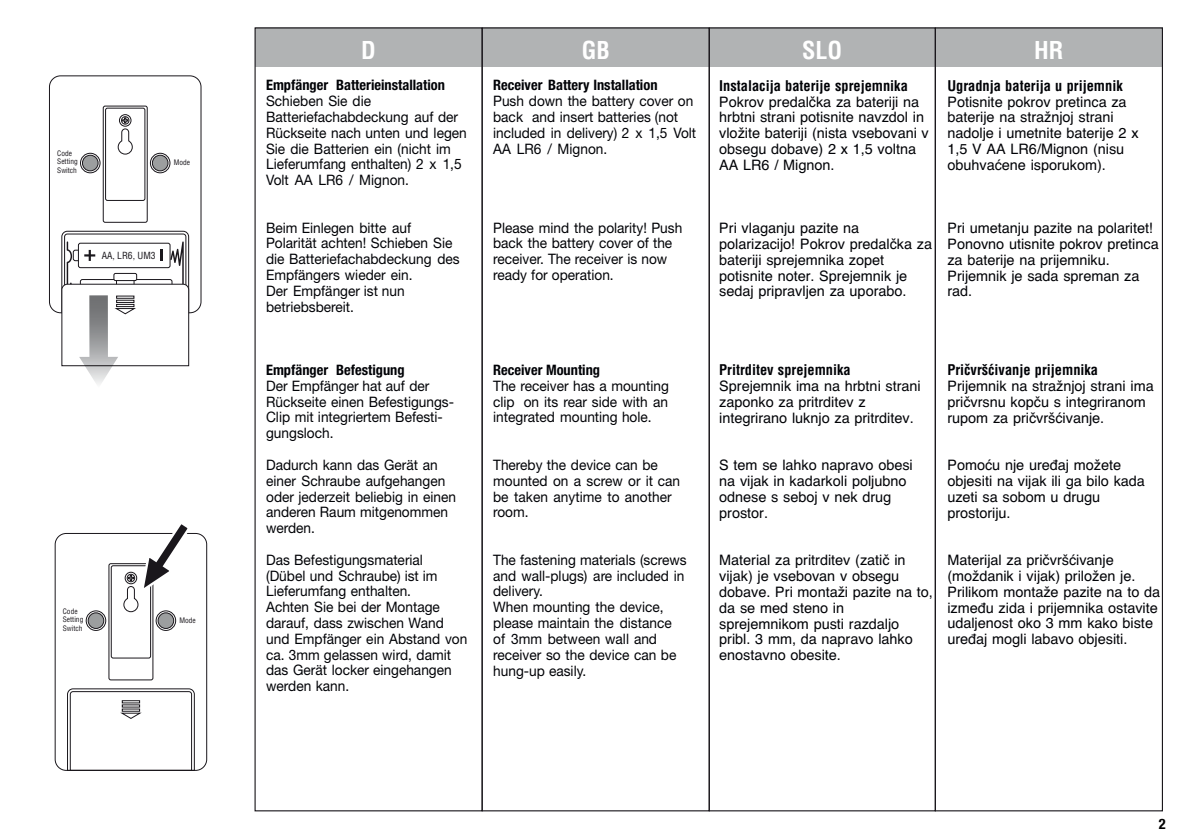
<style>
.page{position:relative;width:1191px;height:840px;background:#fff}
.page>*{position:absolute;margin:0;border:0;box-sizing:border-box;transform-origin:0 0}
.t1{font:700 condensed 24px "Helvetica";color:#fff}
.t2{font:14.4px/15.8px "Helvetica Neue";color:#000206;scale:.95 1}
.t3{font:14.4px/15.8px "Helvetica LTCE";color:#000206}
.t4{font:700 condensed 14.4px "Helvetica LTCE";color:#000206}
.t5{font:700 condensed 14.4px "Helvetica Neue";color:#000206}
.t6{font:700 condensed 14.4px "Helvetica Neue";color:#000}
.t7{font:condensed 9.6px "Helvetica";color:#1a171c}
.t8{font:condensed 7.4px/8.8px "Helvetica";color:#1a171c}
</style>
<div class="page">
<div style="left:255px;top:28px;width:907px;height:39px;background:#b1b3b4"></div>
<div style="left:934px;top:27px;width:229px;height:784px;border:1px solid #1a171c"></div>
<div style="left:49px;top:75px;width:152px;height:238px;border:1px solid #1a171c;border-radius:11px"></div>
<div style="left:103px;top:106px;width:44px;height:116px;border:1px solid #1a171c;border-radius:2px"></div>
<div style="left:105px;top:108px;width:40px;height:93px;border:1px solid #1a171c;border-radius:2px"></div>
<div style="left:119px;top:114px;width:12px;height:12px;border:1px solid #1a171c;border-radius:50%"></div>
<div style="left:121px;top:116px;width:8px;height:8px;border:1px solid #1a171c;border-radius:50%"></div>
<svg style="left:118px;top:117px;width:15px;height:38px"></svg>
<div style="left:80px;top:153px;width:20px;height:20px;border:1px solid #1a171c;border-radius:50%"></div>
<div style="left:82px;top:155px;width:16px;height:16px;background:#9c9e9f;border-radius:50%"></div>
<div style="left:82px;top:155px;width:16px;height:16px;border:1px solid #1a171c;border-radius:50%"></div>
<div style="left:150px;top:153px;width:20px;height:20px;border:1px solid #1a171c;border-radius:50%"></div>
<div style="left:152px;top:155px;width:16px;height:16px;background:#9c9e9f;border-radius:50%"></div>
<div style="left:152px;top:155px;width:16px;height:16px;border:1px solid #1a171c;border-radius:50%"></div>
<svg style="left:61px;top:230px;width:129px;height:154px"></svg>
<div style="left:55px;top:532px;width:152px;height:238px;border:1px solid #1a171c;border-radius:11px"></div>
<div style="left:109px;top:563px;width:44px;height:116px;border:1px solid #1a171c;border-radius:2px"></div>
<div style="left:111px;top:565px;width:40px;height:93px;border:1px solid #1a171c;border-radius:2px"></div>
<div style="left:86px;top:610px;width:20px;height:20px;border:1px solid #1a171c;border-radius:50%"></div>
<div style="left:88px;top:612px;width:16px;height:16px;background:#9c9e9f;border-radius:50%"></div>
<div style="left:88px;top:612px;width:16px;height:16px;border:1px solid #1a171c;border-radius:50%"></div>
<div style="left:156px;top:610px;width:20px;height:20px;border:1px solid #1a171c;border-radius:50%"></div>
<div style="left:158px;top:612px;width:16px;height:16px;background:#9c9e9f;border-radius:50%"></div>
<div style="left:158px;top:612px;width:16px;height:16px;border:1px solid #1a171c;border-radius:50%"></div>
<svg style="left:67px;top:688px;width:128px;height:82px"></svg>
<svg style="left:123px;top:524px;width:70px;height:88px"></svg>
<p class="t8" style="left:57px;top:148px;width:22px">Code<br>Setting<br>Switch</p>
<p class="t8" style="left:174px;top:158px;width:18px">Mode</p>
<p class="t7" style="left:102px;top:249px;width:55px">AA, LR6, UM3</p>
<p class="t8" style="left:63px;top:606px;width:22px">Code<br>Setting<br>Switch</p>
<p class="t8" style="left:179px;top:616px;width:18px">Mode</p>
<h1 class="t1" style="left:361px;top:35px;width:16px">D</h1>
<h1 class="t1" style="left:581px;top:35px;width:30px">GB</h1>
<h1 class="t1" style="left:802px;top:35px;width:42px">SLO</h1>
<h1 class="t1" style="left:1034px;top:35px;width:31px">HR</h1>
<p class="t5" style="left:266px;top:76px;width:180px">Empfänger Batterieinstallation</p>
<p class="t2" style="left:266px;top:93px;width:213px">Schieben Sie die<br>Batteriefachabdeckung auf der<br>Rückseite nach unten und legen<br>Sie die Batterien ein (nicht im<br>Lieferumfang enthalten) 2 x 1,5<br>Volt AA LR6 / Mignon.</p>
<p class="t2" style="left:266px;top:219px;width:205px">Beim Einlegen bitte auf<br>Polarität achten! Schieben Sie die Batteriefachabdeckung des<br>Empfängers wieder ein.<br>Der Empfänger ist nun betriebsbereit.</p>
<p class="t5" style="left:493px;top:76px;width:166px">Receiver Battery Installation</p>
<p class="t2" style="left:493px;top:93px;width:215px">Push down the battery cover on back and insert batteries (not included in delivery) 2 x 1,5 Volt<br>AA LR6 / Mignon.</p>
<p class="t4" style="left:947px;top:76px;width:177px">Ugradnja baterija u prijemnik</p>
<p class="t3" style="left:947px;top:94px;width:193px">Potisnite pokrov pretinca za baterije na stražnjoj strani nadolje i umetnite baterije 2 x<br>1,5 V AA LR6/Mignon (nisu obuhvaćene isporukom).</p>
<p class="t4" style="left:719px;top:76px;width:190px">Instalacija baterije sprejemnika</p>
<p class="t3" style="left:719px;top:94px;width:211px">Pokrov predalčka za bateriji na hrbtni strani potisnite navzdol in vložite bateriji (nista vsebovani v obsegu dobave) 2 x 1,5 voltna<br>AA LR6 / Mignon.</p>
<p class="t2" style="left:493px;top:219px;width:201px">Please mind the polarity! Push back the battery cover of the receiver. The receiver is now ready for operation.</p>
<p class="t3" style="left:947px;top:220px;width:213px">Pri umetanju pazite na polaritet!<br>Ponovno utisnite pokrov pretinca za baterije na prijemniku.<br>Prijemnik je sada spreman za rad.</p>
<p class="t3" style="left:719px;top:220px;width:214px">Pri vlaganju pazite na polarizacijo! Pokrov predalčka za bateriji sprejemnika zopet potisnite noter. Sprejemnik je sedaj pripravljen za uporabo.</p>
<p class="t5" style="left:266px;top:361px;width:140px">Empfänger Befestigung</p>
<p class="t2" style="left:266px;top:377px;width:199px">Der Empfänger hat auf der<br>Rückseite einen Befestigungs-<br>Clip mit integriertem Befesti&shy;gungsloch.</p>
<p class="t2" style="left:266px;top:456px;width:202px">Dadurch kann das Gerät an einer Schraube aufgehangen oder jederzeit beliebig in einen anderen Raum mitgenommen werden.</p>
<p class="t2" style="left:266px;top:551px;width:213px">Das Befestigungsmaterial<br>(Dübel und Schraube) ist im<br>Lieferumfang enthalten.<br>Achten Sie bei der Montage darauf, dass zwischen Wand und Empfänger ein Abstand von ca. 3mm gelassen wird, damit das Gerät locker eingehangen werden kann.</p>
<p class="t5" style="left:493px;top:361px;width:108px">Receiver Mounting</p>
<p class="t2" style="left:493px;top:377px;width:186px;text-align:justify">The receiver has a mounting clip on its rear side with an integrated mounting hole.</p>
<p class="t2" style="left:493px;top:456px;width:198px">Thereby the device can be mounted on a screw or it can be taken anytime to another room.</p>
<p class="t2" style="left:493px;top:551px;width:205px">The fastening materials (screws and wall-plugs) are included in delivery.<br>When mounting the device, please maintain the distance of 3mm between wall and receiver so the device can be hung-up easily.</p>
<p class="t4" style="left:719px;top:361px;width:133px">Pritrditev sprejemnika</p>
<p class="t3" style="left:719px;top:378px;width:203px">Sprejemnik ima na hrbtni strani zaponko za pritrditev z integrirano luknjo za pritrditev.</p>
<p class="t3" style="left:719px;top:457px;width:195px">S tem se lahko napravo obesi na vijak in kadarkoli poljubno odnese s seboj v nek drug prostor.</p>
<p class="t3" style="left:719px;top:552px;width:215px">Material za pritrditev (zatič in vijak) je vsebovan v obsegu dobave. Pri montaži pazite na to, da se med steno in sprejemnikom pusti razdaljo pribl. 3 mm, da napravo lahko enostavno obesite.</p>
<p class="t4" style="left:947px;top:361px;width:152px">Pričvršćivanje prijemnika</p>
<p class="t3" style="left:947px;top:378px;width:208px">Prijemnik na stražnjoj strani ima pričvrsnu kopču s integriranom rupom za pričvršćivanje.</p>
<p class="t3" style="left:947px;top:457px;width:199px">Pomoću nje uređaj možete objesiti na vijak ili ga bilo kada uzeti sa sobom u drugu prostoriju.</p>
<p class="t3" style="left:947px;top:552px;width:214px">Materijal za pričvršćivanje (moždanik i vijak) priložen je.<br>Prilikom montaže pazite na to da između zida i prijemnika ostavite udaljenost oko 3 mm kako biste uređaj mogli labavo objesiti.</p>
<p class="t6" style="left:1159px;top:814px;width:8px">2</p>
</div>
